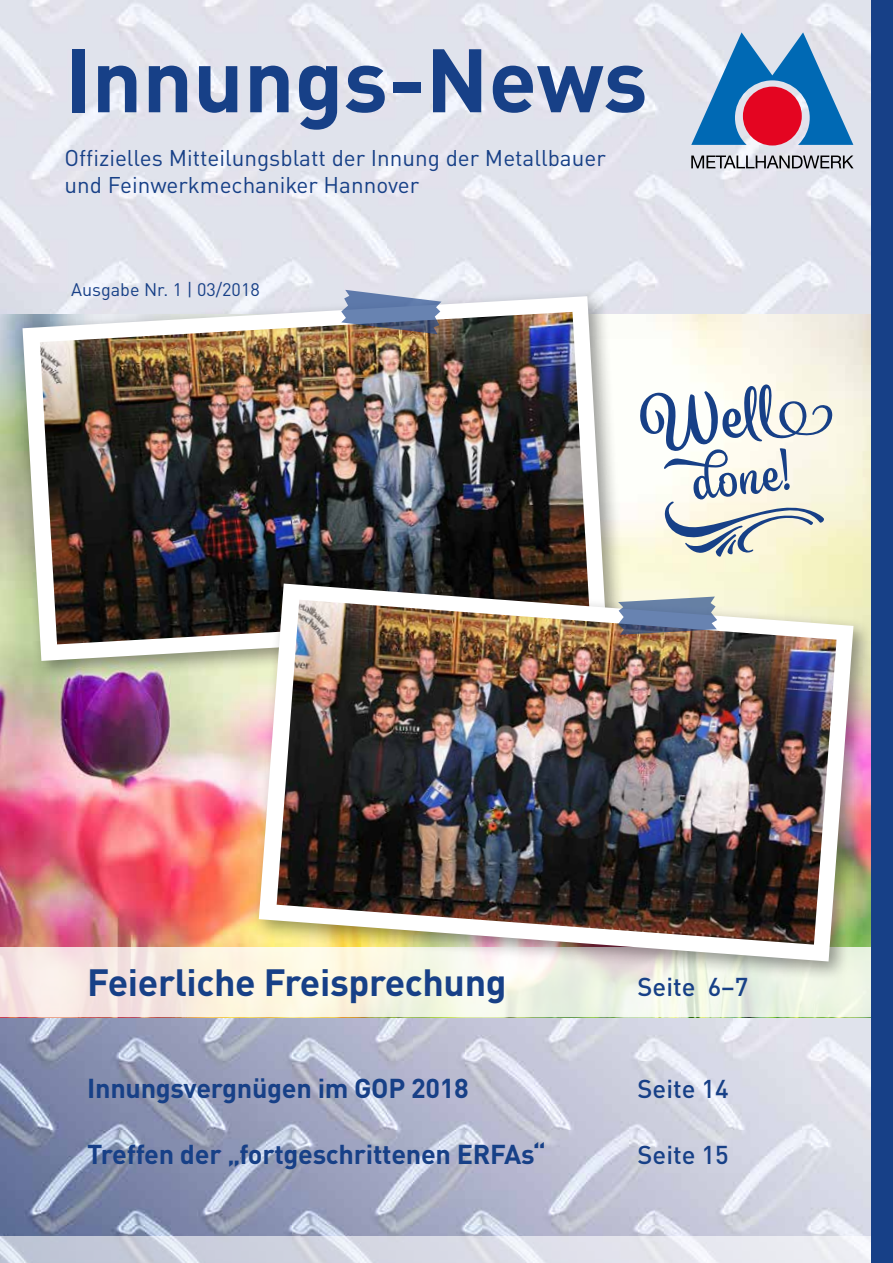
<style>
.page{position:relative;width:893px;height:1263px;background:#fff}
.page>*{position:absolute;margin:0;border:0;box-sizing:border-box;transform-origin:0 0}
.t1{font:700 88.5px "DINOT";color:#174087}
.t2{font:700 70.2px "Spumante";color:#174087}
.t3{font:700 55.5px "Spumante";color:#174087}
.t4{font:700 37.5px "DINOT";letter-spacing:-.01em;color:#174087}
.t5{font:700 27px "DINOT";letter-spacing:-.01em;color:#174087}
.t6{font:500 25.5px "DINOT";color:#174087}
.t7{font:22.5px/27px "DINOT";color:#174087}
.t8{font:18px "DINOT";color:#174087}
</style>
<div class="page">
<img style="left:0;top:0;width:872px;height:1236px">
<img style="left:0;top:315px;width:872px;height:633px">
<svg style="left:0;top:1236px;width:872px;height:27px;background:#d9dce6"></svg>
<svg style="left:691px;top:32px;width:162px;height:113px;background:#79aad2"></svg>
<div style="left:743px;top:87px;width:59px;height:59px;background:#e40521;border-radius:50%"></div>
<svg style="left:691px;top:156px;width:163px;height:12px;background:#94959b"></svg>
<svg style="left:0;top:948px;width:872px;height:69px;background:#f3efe2"></svg>
<div style="left:872px;top:0;width:21px;height:1263px;background:#174087"></div>
<div style="left:14px;top:288px;width:613px;height:393px;background:#000;opacity:.4"></div>
<svg style="left:23px;top:296px;width:583px;height:365px"></svg>
<img style="left:40px;top:312px;width:550px;height:332px">
<img style="left:341px;top:290px;width:100px;height:44px">
<div style="left:251px;top:576px;width:623px;height:406px;background:#000;opacity:.4"></div>
<img style="left:259px;top:583px;width:594px;height:378px">
<img style="left:277px;top:600px;width:560px;height:345px">
<svg style="left:618px;top:596px;width:99px;height:39px;background:#7a89a3"></svg>
<svg style="left:664px;top:486px;width:163px;height:76px;background:#fbf6dd"></svg>
<h1 class="t1" style="left:65px;top:22px;width:585px">Innungs-News</h1>
<p class="t7" style="left:65px;top:144px;width:543px">Offizielles Mitteilungsblatt der Innung der Metallbauer und Feinwerkmechaniker Hannover</p>
<p class="t8" style="left:71px;top:278px;width:190px">Ausgabe Nr. 1 | 03/2018</p>
<h2 class="t2" style="left:636px;top:382px;width:193px;rotate:-6deg">Well</h2>
<h3 class="t3" style="left:690px;top:448px;width:97px;rotate:-6deg">done!</h3>
<h3 class="t4" style="left:87px;top:958px;width:421px">Feierliche Freisprechung</h3>
<p class="t6" style="left:638px;top:971px;width:112px">Seite 6–7</p>
<p class="t5" style="left:87px;top:1070px;width:383px">Innungsvergnügen im GOP 2018</p>
<p class="t6" style="left:638px;top:1072px;width:93px">Seite 14</p>
<p class="t5" style="left:87px;top:1136px;width:460px">Treffen der „fortgeschrittenen ERFAs“</p>
<p class="t6" style="left:638px;top:1138px;width:93px">Seite 15</p>
</div>
